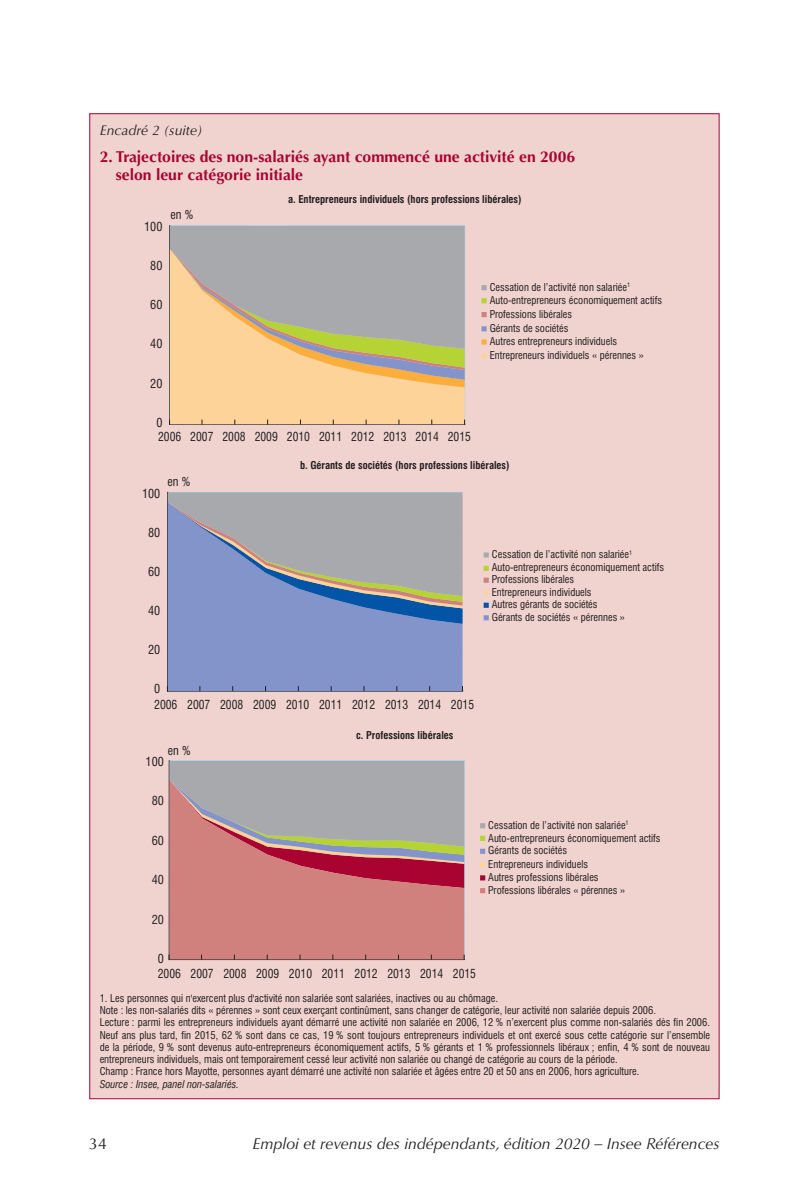
<style>
.page{position:relative;width:794px;height:1191px;background:#fff}
.page>*{position:absolute;margin:0;border:0;box-sizing:border-box;transform-origin:0 0}
.Figure_Titre{font:700 15.75px/18.4px "Optima LT Std";color:#a90332}
.t1{font:italic 15.75px "Optima LT Std";color:#231f20}
.t2{font:15.75px "Optima LT Std";color:#231f20}
.EncadNum{font:italic 14px "Optima LT Std";color:#231f20}
.t3{font:condensed 12.25px "Swiss 721 BT";color:#231f20;scale:.95 1}
.t4{font:condensed 12.25px "Swiss 721 BT";color:#231f20}
.Tab-note{font:condensed 10.5px/13.7px "Swiss 721 BT";color:#231f20}
.Tab-note-2{font:700 condensed 10.5px "Swiss 721 BT";color:#231f20}
.Tab-source{font:italic condensed 10.5px "Swiss 721 BT";color:#231f20}
</style>
<div class="page">
<div style="left:89px;top:113px;width:630px;height:986px;background:#f0d3cf;border:1px solid #a90332"></div>
<hr style="left:170px;top:424px;width:295px;height:1px;background:#231f20">
<hr style="left:169px;top:226px;width:1px;height:198px;background:#231f20">
<div style="left:170px;top:387px;width:295px;height:37px;background:#fdd399"></div>
<svg style="left:170px;top:380px;width:295px;height:7px;background:#fcce8f"></svg>
<svg style="left:170px;top:370px;width:295px;height:10px;background:#eec58e"></svg>
<svg style="left:170px;top:226px;width:295px;height:144px;background:#bbb29e"></svg>
<svg style="left:481px;top:285px;width:5px;height:5px"></svg>
<svg style="left:481px;top:312px;width:5px;height:5px"></svg>
<svg style="left:481px;top:326px;width:5px;height:5px"></svg>
<svg style="left:481px;top:339px;width:5px;height:6px"></svg>
<svg style="left:481px;top:353px;width:5px;height:5px"></svg>
<svg style="left:481px;top:298px;width:5px;height:5px"></svg>
<hr style="left:169px;top:760px;width:295px;height:1px;background:#a1d2f1">
<hr style="left:169px;top:958px;width:295px;height:2px;background:#231f20">
<svg style="left:480px;top:823px;width:5px;height:5px"></svg>
<svg style="left:480px;top:848px;width:5px;height:6px"></svg>
<svg style="left:480px;top:862px;width:5px;height:5px"></svg>
<svg style="left:480px;top:875px;width:5px;height:5px"></svg>
<svg style="left:480px;top:888px;width:5px;height:5px"></svg>
<div style="left:169px;top:761px;width:295px;height:19px;background:#a8a9ad"></div>
<svg style="left:169px;top:780px;width:295px;height:179px;background:#be8686"></svg>
<svg style="left:480px;top:835px;width:5px;height:6px"></svg>
<hr style="left:167px;top:492px;width:1px;height:199px;background:#231f20">
<div style="left:168px;top:624px;width:294px;height:67px;background:#8294ca"></div>
<svg style="left:483px;top:552px;width:6px;height:5px"></svg>
<svg style="left:483px;top:577px;width:6px;height:6px"></svg>
<svg style="left:483px;top:590px;width:6px;height:5px"></svg>
<svg style="left:483px;top:602px;width:6px;height:6px"></svg>
<svg style="left:483px;top:615px;width:6px;height:5px"></svg>
<svg style="left:168px;top:492px;width:294px;height:132px;background:#939db2"></svg>
<svg style="left:483px;top:566px;width:6px;height:5px"></svg>
<p class="EncadNum" style="left:100px;top:122px;width:104px">Encadré 2 (suite)</p>
<p class="Figure_Titre" style="left:116px;top:147px;width:461px;text-indent:-16px">2. Trajectoires des non‑salariés ayant commencé une activité en 2006 selon leur catégorie initiale</p>
<p class="t4" style="left:144px;top:219px;width:20px">100</p>
<p class="t4" style="left:170px;top:207px;width:24px">en %</p>
<p class="t4" style="left:150px;top:258px;width:14px">80</p>
<p class="t4" style="left:150px;top:297px;width:14px">60</p>
<p class="t4" style="left:150px;top:336px;width:14px">40</p>
<p class="t4" style="left:150px;top:376px;width:14px">20</p>
<p class="t4" style="left:156px;top:415px;width:8px">0</p>
<p class="Tab-note-2" style="left:288px;top:192px;width:235px">a. Entrepreneurs individuels (hors professions libérales)</p>
<p class="Tab-note" style="left:490px;top:280px;width:142px">Cessation de l’activité non salariée<sup>1</sup></p>
<p class="Tab-note" style="left:490px;top:307px;width:156px">Professions libérales<br>Gérants de sociétés<br>Autres entrepreneurs individuels<br>Entrepreneurs individuels « pérennes »</p>
<p class="Tab-note" style="left:490px;top:293px;width:174px">Auto‑entrepreneurs économiquement actifs</p>
<p class="t3" style="left:158px;top:429px;width:331px">2006 2007 2008 2009 2010 2011 2012 2013 2014 2015</p>
<p class="t4" style="left:142px;top:486px;width:20px">100</p>
<p class="t4" style="left:167px;top:474px;width:24px">en %</p>
<p class="t4" style="left:148px;top:525px;width:14px">80</p>
<p class="t4" style="left:148px;top:564px;width:14px">60</p>
<p class="t4" style="left:148px;top:603px;width:14px">40</p>
<p class="t4" style="left:148px;top:642px;width:14px">20</p>
<p class="t4" style="left:154px;top:681px;width:8px">0</p>
<p class="Tab-note-2" style="left:300px;top:459px;width:211px">b. Gérants de sociétés (hors professions libérales)</p>
<p class="Tab-note" style="left:492px;top:547px;width:142px">Cessation de l’activité non salariée<sup>1</sup></p>
<p class="Tab-note" style="left:492px;top:573px;width:135px;line-height:12.6px">Professions libérales<br>Entrepreneurs individuels<br>Autres gérants de sociétés<br>Gérants de sociétés « pérennes »</p>
<p class="Tab-note" style="left:492px;top:561px;width:174px">Auto‑entrepreneurs économiquement actifs</p>
<p class="t3" style="left:154px;top:697px;width:338px">2006 2007 2008 2009 2010 2011 2012 2013 2014 2015</p>
<p class="t4" style="left:168px;top:743px;width:24px">en %</p>
<p class="t4" style="left:146px;top:754px;width:20px">100</p>
<p class="t4" style="left:152px;top:793px;width:14px">80</p>
<p class="t4" style="left:152px;top:833px;width:14px">60</p>
<p class="t4" style="left:152px;top:872px;width:14px">40</p>
<p class="t4" style="left:152px;top:912px;width:14px">20</p>
<p class="t4" style="left:158px;top:951px;width:8px">0</p>
<p class="Tab-note-2" style="left:356px;top:729px;width:99px">c. Professions libérales</p>
<p class="t3" style="left:158px;top:966px;width:336px">2006 2007 2008 2009 2010 2011 2012 2013 2014 2015</p>
<p class="Tab-note" style="left:488px;top:818px;width:142px">Cessation de l’activité non salariée<sup>1</sup></p>
<p class="Tab-note" style="left:488px;top:843px;width:101px">Gérants de sociétés<br>Entrepreneurs individuels</p>
<p class="Tab-note" style="left:488px;top:871px;width:138px;line-height:12.8px">Autres professions libérales<br>Professions libérales « pérennes »</p>
<p class="Tab-note" style="left:488px;top:831px;width:174px">Auto‑entrepreneurs économiquement actifs</p>
<p class="Tab-note" style="left:100px;top:991px;width:400px">1. Les personnes qui n'exercent plus d'activité non salariée sont salariées, inactives ou au chômage.</p>
<p class="Tab-note" style="left:100px;top:1003px;width:558px">Note : les non‑salariés dits « pérennes » sont ceux exerçant continûment, sans changer de catégorie, leur activité non salariée depuis 2006.</p>
<p class="Tab-note" style="left:100px;top:1016px;width:612px;line-height:12.2px;text-align:justify">Lecture : parmi les entrepreneurs individuels ayant démarré une activité non salariée en 2006, 12 % n’exercent plus comme non‑salariés dès fin 2006.<br>Neuf ans plus tard, fin 2015, 62 % sont dans ce cas, 19 % sont toujours entrepreneurs individuels et ont exercé sous cette catégorie sur l’ensemble de la période, 9 % sont devenus auto‑entrepreneurs économiquement actifs, 5 % gérants et 1 % professionnels libéraux ; enfin, 4 % sont de nouveau entrepreneurs individuels, mais ont temporairement cessé leur activité non salariée ou changé de catégorie au cours de la période.</p>
<p class="Tab-note" style="left:100px;top:1064px;width:541px">Champ : France hors Mayotte, personnes ayant démarré une activité non salariée et âgées entre 20 et 50 ans en 2006, hors agriculture.</p>
<p class="Tab-source" style="left:100px;top:1077px;width:141px">Source : Insee, panel non‑salariés.</p>
<h1 class="t2" style="left:89px;top:1135px;width:19px">34</h1>
<h1 class="t1" style="left:253px;top:1134px;width:468px">Emploi et revenus des indépendants, édition 2020 – Insee Références</h1>
</div>
